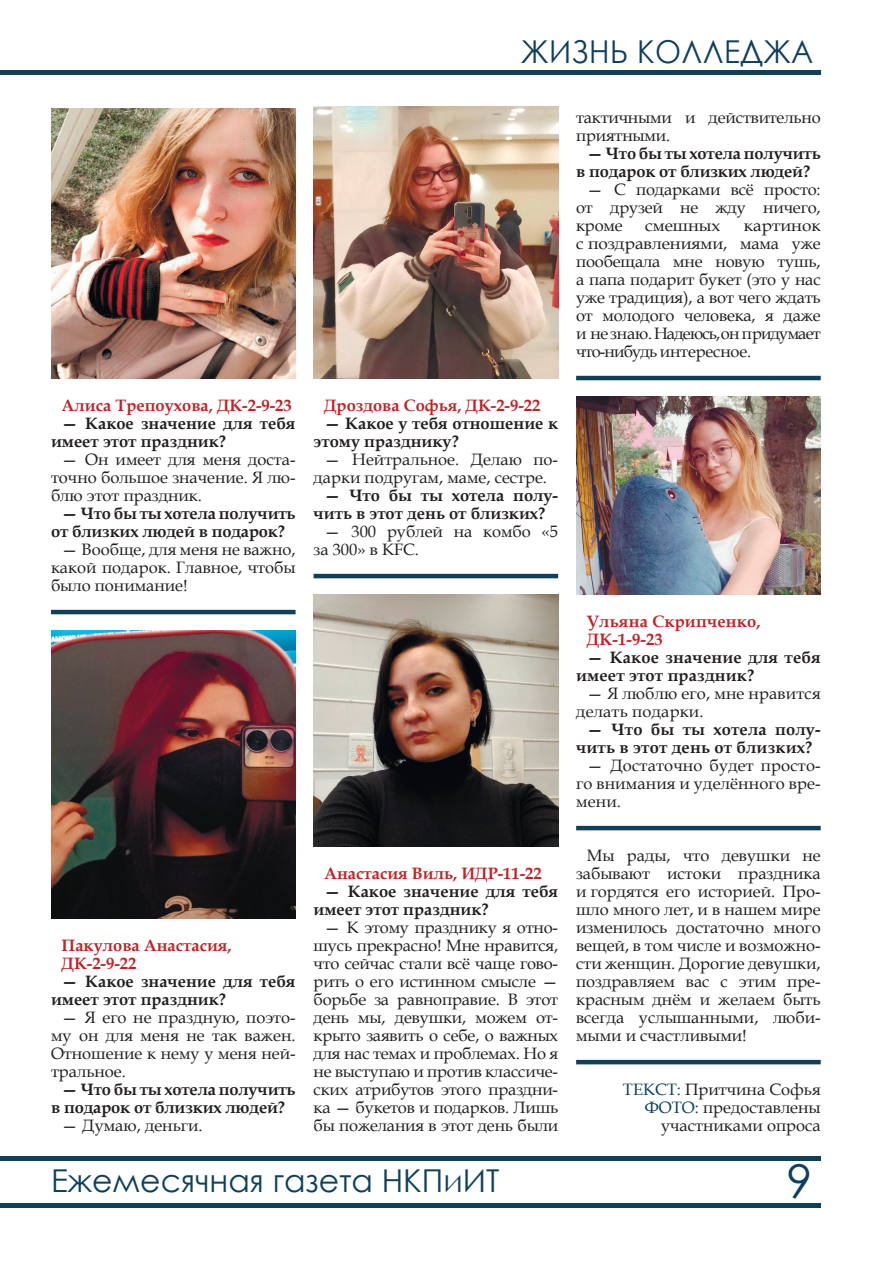
<style>
.page{position:relative;width:893px;height:1263px;background:#fff}
.page>*{position:absolute;margin:0;border:0;box-sizing:border-box;transform-origin:0 0}
.t1{font:46.5px "Century Gothic";color:#0e405c}
.t2{font:31.5px "Century Gothic";color:#0e405c}
.t3{font:31.5px "Century Gothic";color:#0e405c;scale:.95 1}
.Основной_текст{font:16.5px/18px "Book Antiqua";color:#231f20;text-align:justify}
.Основной_текст-2{font:700 16.5px/18px "Book Antiqua";color:#231f20}
.Основной_текст-3{font:16.5px/18px "Book Antiqua";color:#231f20;text-align:justify;scale:1.04 1}
.Основной_текст-4{font:700 16.5px "Book Antiqua";color:#c42126}
.s1{color:#0e405c}
</style>
<div class="page">
<hr style="left:0;top:1157px;width:821px;height:4px;background:#0e405c">
<hr style="left:0;top:1204px;width:821px;height:4px;background:#0e405c">
<hr style="left:0;top:70px;width:821px;height:4px;background:#0e405c">
<img style="left:51px;top:108px;width:245px;height:270px">
<img style="left:51px;top:630px;width:245px;height:288px">
<img style="left:314px;top:106px;width:244px;height:272px">
<img style="left:314px;top:594px;width:244px;height:252px">
<img style="left:576px;top:396px;width:245px;height:198px">
<hr style="left:51px;top:610px;width:245px;height:4px;background:#0e405c">
<hr style="left:314px;top:574px;width:244px;height:4px;background:#0e405c">
<hr style="left:576px;top:826px;width:245px;height:4px;background:#0e405c">
<hr style="left:576px;top:1060px;width:245px;height:4px;background:#0e405c">
<hr style="left:576px;top:376px;width:245px;height:4px;background:#0e405c">
<h2 class="t3" style="left:521px;top:29px;width:309px">ЖИЗНЬ КОЛЛЕДЖА</h2>
<p class="Основной_текст-4" style="left:62px;top:394px;width:232px">Алиса Трепоухова, ДК-2-9-23</p>
<p class="Основной_текст-2" style="left:51px;top:414px;width:246px;text-indent:11px">— Какое значение для тебя имеет этот праздник?</p>
<p class="Основной_текст" style="left:51px;top:450px;width:246px;text-indent:11px">— Он имеет для меня доста&shy;точно большое значение. Я лю&shy;блю этот праздник.</p>
<p class="Основной_текст-2" style="left:51px;top:504px;width:246px;text-indent:11px">— Что бы ты хотела получить от близких людей в подарок?</p>
<p class="Основной_текст" style="left:51px;top:540px;width:246px;text-indent:11px">— Вообще, для меня не важно, какой подарок. Главное, чтобы было понимание!</p>
<p class="Основной_текст-4" style="left:62px;top:934px;width:172px">Пакулова Анастасия,</p>
<p class="Основной_текст-4" style="left:62px;top:952px;width:76px">ДК-2-9-22</p>
<p class="Основной_текст-2" style="left:51px;top:972px;width:246px;text-indent:11px">— Какое значение для тебя имеет этот праздник?</p>
<p class="Основной_текст" style="left:51px;top:1008px;width:246px;text-indent:11px">— Я его не праздную, поэто&shy;му он для меня не так важен.<br>Отношение к нему у меня ней&shy;тральное.</p>
<p class="Основной_текст-2" style="left:51px;top:1080px;width:246px;text-indent:11px">— Что бы ты хотела получить в подарок от близких людей?</p>
<p class="Основной_текст" style="left:62px;top:1116px;width:142px">— Думаю, деньги.</p>
<p class="Основной_текст-4" style="left:324px;top:394px;width:218px">Дроздова Софья, ДК-2-9-22</p>
<p class="Основной_текст-2" style="left:314px;top:414px;width:246px;text-indent:11px">— Какое у тебя отношение к этому празднику?</p>
<p class="Основной_текст" style="left:314px;top:450px;width:246px;text-indent:11px">— Нейтральное. Делаю по&shy;дарки подругам, маме, сестре.</p>
<p class="Основной_текст-2" style="left:314px;top:486px;width:246px;text-indent:11px">— Что бы ты хотела полу&shy;чить в этот день от близких?</p>
<p class="Основной_текст" style="left:314px;top:522px;width:246px;text-indent:11px">— 300 рублей на комбо «5 за 300» в KFC.</p>
<p class="Основной_текст" style="left:576px;top:108px;width:246px">тактичными и действительно приятными.</p>
<p class="Основной_текст-2" style="left:576px;top:144px;width:246px;text-indent:11px">— Что бы ты хотела получить в подарок от близких людей?</p>
<p class="Основной_текст" style="left:576px;top:180px;width:246px;text-indent:11px">— С подарками всё просто: от друзей не жду ничего, кроме</p>
<p class="Основной_текст-3" style="left:576px;top:216px;width:237px;text-indent:168px">картинок с поздравлениями, мама уже пообещала мне новую тушь, а папа подарит букет (это у нас уже традиция), а вот чего ждать от молодого человека, я даже и не знаю. Надеюсь, он придумает что-нибудь интересное.</p>
<p class="Основной_текст-3" style="left:645px;top:216px;width:74px">смешных</p>
<p class="Основной_текст-4" style="left:324px;top:862px;width:219px">Анастасия Виль, ИДР-11-22</p>
<p class="Основной_текст-2" style="left:314px;top:882px;width:246px;text-indent:11px">— Какое значение для тебя имеет этот праздник?</p>
<p class="Основной_текст" style="left:314px;top:918px;width:246px;text-indent:11px">— К этому празднику я отно&shy;шусь прекрасно! Мне нравится, что сейчас стали всё чаще гово&shy;рить о его истинном смысле — борьбе за равноправие. В этот день мы, девушки, можем от&shy;крыто заявить о себе, о важных для нас темах и проблемах. Но я не выступаю и против классиче&shy;ских атрибутов этого праздни&shy;ка — букетов и подарков. Лишь бы пожелания в этот день были</p>
<p class="Основной_текст-4" style="left:587px;top:610px;width:175px">Ульяна Скрипченко,</p>
<p class="Основной_текст-4" style="left:587px;top:628px;width:78px">ДК-1-9-23</p>
<p class="Основной_текст-2" style="left:576px;top:648px;width:246px;text-indent:11px">— Какое значение для тебя имеет этот праздник?</p>
<p class="Основной_текст" style="left:576px;top:684px;width:246px;text-indent:11px">— Я люблю его, мне нравится делать подарки.</p>
<p class="Основной_текст-2" style="left:576px;top:720px;width:246px;text-indent:11px">— Что бы ты хотела полу&shy;чить в этот день от близких?</p>
<p class="Основной_текст" style="left:576px;top:756px;width:246px;text-indent:11px">— Достаточно будет просто&shy;го внимания и уделённого вре&shy;мени.</p>
<p class="Основной_текст" style="left:576px;top:846px;width:246px;text-indent:11px">Мы рады, что девушки не забывают истоки праздника и гордятся его историей. Про&shy;шло много лет, и в нашем мире изменилось достаточно много вещей, в том числе и возможно&shy;сти женщин. Дорогие девушки, поздравляем вас с этим пре&shy;красным днём и желаем быть всегда услышанными, люби&shy;мыми и счастливыми!</p>
<p class="Основной_текст" style="left:623px;top:1080px;width:199px"><span class="s1">ТЕКСТ:</span> Притчина Софья</p>
<p class="Основной_текст" style="left:645px;top:1098px;width:177px;text-align:right"><span class="s1">ФОТО:</span> предоставлены участниками опроса</p>
<h2 class="t2" style="left:51px;top:1159px;width:450px">Ежемесячная газета НКПиИТ</h2>
<h1 class="t1" style="left:786px;top:1148px;width:27px">9</h1>
</div>
